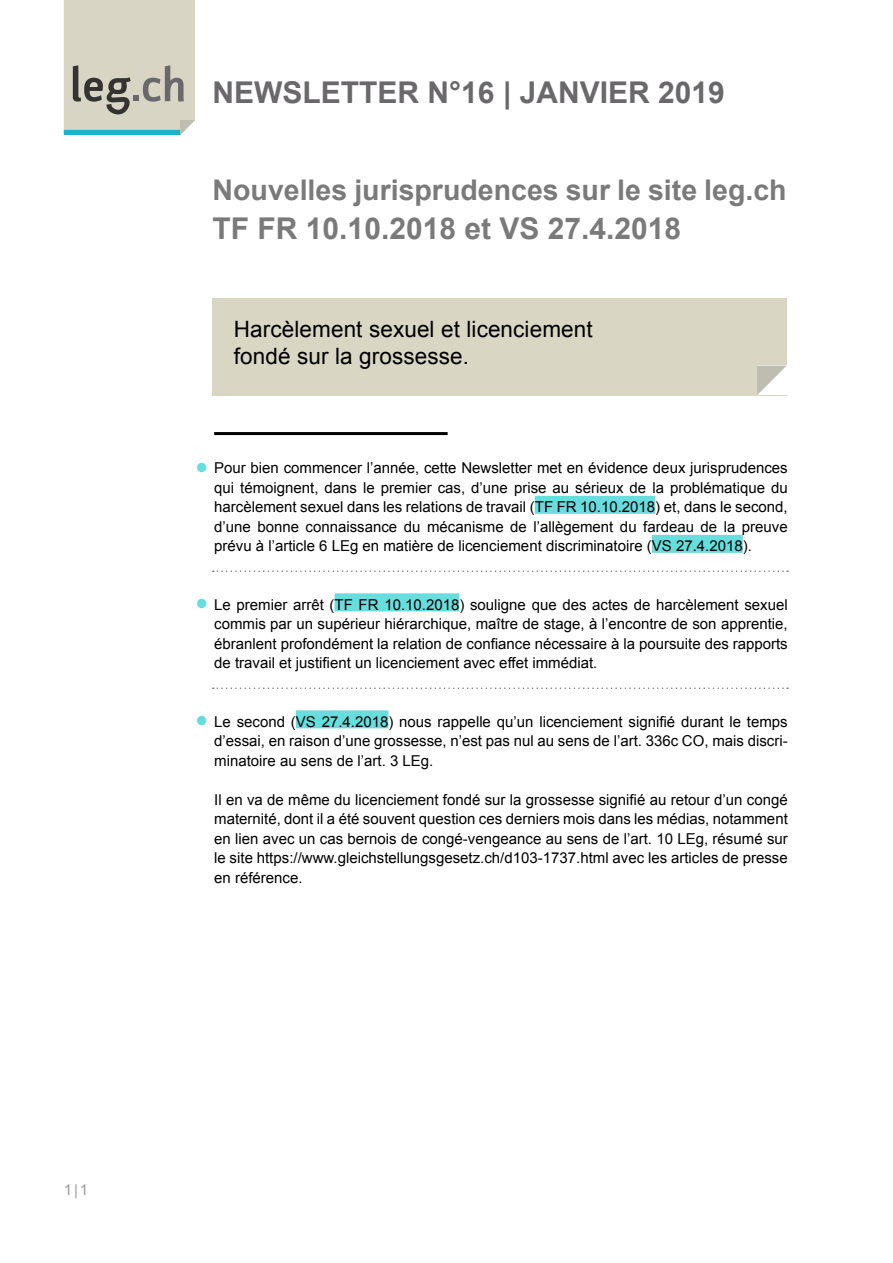
<style>
.page{position:relative;width:893px;height:1263px;background:#fff}
.page>*{position:absolute;margin:0;border:0;box-sizing:border-box;transform-origin:0 0}
.t1{font:700 30px "Arial";color:#7a7a7a}
.t2{font:700 30px "Arial";color:#6a686b}
.t3{font:700 28.5px "Arial";color:#7a7a7a}
.t4{font:22.5px/27px "Arial";letter-spacing:.005em;color:#000}
.t5{font:15px/19.5px "Arial";color:#000;text-align:justify}
.t6{font:15px "Arial";color:#9d9d9c}
.s1{font-size:37.5px;color:#68dddd}
</style>
<div class="page">
<svg style="left:64px;top:0;width:131px;height:135px;background:#c4c7b9"></svg>
<div style="left:213px;top:298px;width:574px;height:97px;background:#d9d6c4"></div>
<hr style="left:214px;top:432px;width:234px;height:3px;background:#000">
<div style="left:535px;top:496px;width:120px;height:18px;background:#68dddd"></div>
<svg style="left:213px;top:570px;width:575px;height:2px"></svg>
<div style="left:652px;top:535px;width:91px;height:18px;background:#68dddd"></div>
<div style="left:335px;top:593px;width:124px;height:18px;background:#68dddd"></div>
<svg style="left:213px;top:687px;width:575px;height:2px"></svg>
<div style="left:296px;top:710px;width:92px;height:18px;background:#68dddd"></div>
<svg style="left:757px;top:366px;width:30px;height:29px"></svg>
<h1 class="t2" style="left:213px;top:72px;width:514px">NEWSLETTER N°16 | JANVIER 2019</h1>
<h2 class="t3" style="left:213px;top:171px;width:576px">Nouvelles jurisprudences sur le site leg.ch</h2>
<h1 class="t1" style="left:213px;top:209px;width:470px">TF FR 10.10.2018 et VS 27.4.2018</h1>
<h3 class="t4" style="left:234px;top:316px;width:360px">Harcèlement sexuel et licenciement fondé sur la grossesse.</h3>
<p class="t5" style="left:214px;top:458px;width:575px;text-indent:-19px"><span class="s1">•</span> Pour bien commencer l’année, cette Newsletter met en évidence deux jurisprudences qui témoignent, dans le premier cas, d’une prise au sérieux de la problématique du harcèlement sexuel dans les relations de travail (TF FR 10.10.2018) et, dans le second, d’une bonne connaissance du mécanisme de l’allègement du fardeau de la preuve prévu à l’article 6 LEg en matière de licenciement discriminatoire (VS 27.4.2018).</p>
<p class="t5" style="left:214px;top:595px;width:575px;text-indent:-19px"><span class="s1">•</span> Le premier arrêt (TF FR 10.10.2018) souligne que des actes de harcèlement sexuel commis par un supérieur hiérarchique, maître de stage, à l’encontre de son apprentie, ébranlent profondément la relation de confiance nécessaire à la poursuite des rapports de travail et justifient un licenciement avec effet immédiat.</p>
<p class="t5" style="left:214px;top:712px;width:575px;text-indent:-19px"><span class="s1">•</span> Le second (VS 27.4.2018) nous rappelle qu’un licenciement signifié durant le temps d’essai, en raison d’une grossesse, n’est pas nul au sens de l’art. 336c CO, mais discri&shy;minatoire au sens de l’art. 3 LEg.</p>
<p class="t5" style="left:214px;top:790px;width:575px">Il en va de même du licenciement fondé sur la grossesse signifié au retour d’un congé maternité, dont il a été souvent question ces derniers mois dans les médias, notamment en lien avec un cas bernois de congé-vengeance au sens de l’art. 10 LEg, résumé sur le site https://www.gleichstellungsgesetz.ch/d103-1737.html avec les articles de presse en référence.</p>
<p class="t6" style="left:64px;top:1180px;width:26px">1|1</p>
</div>
